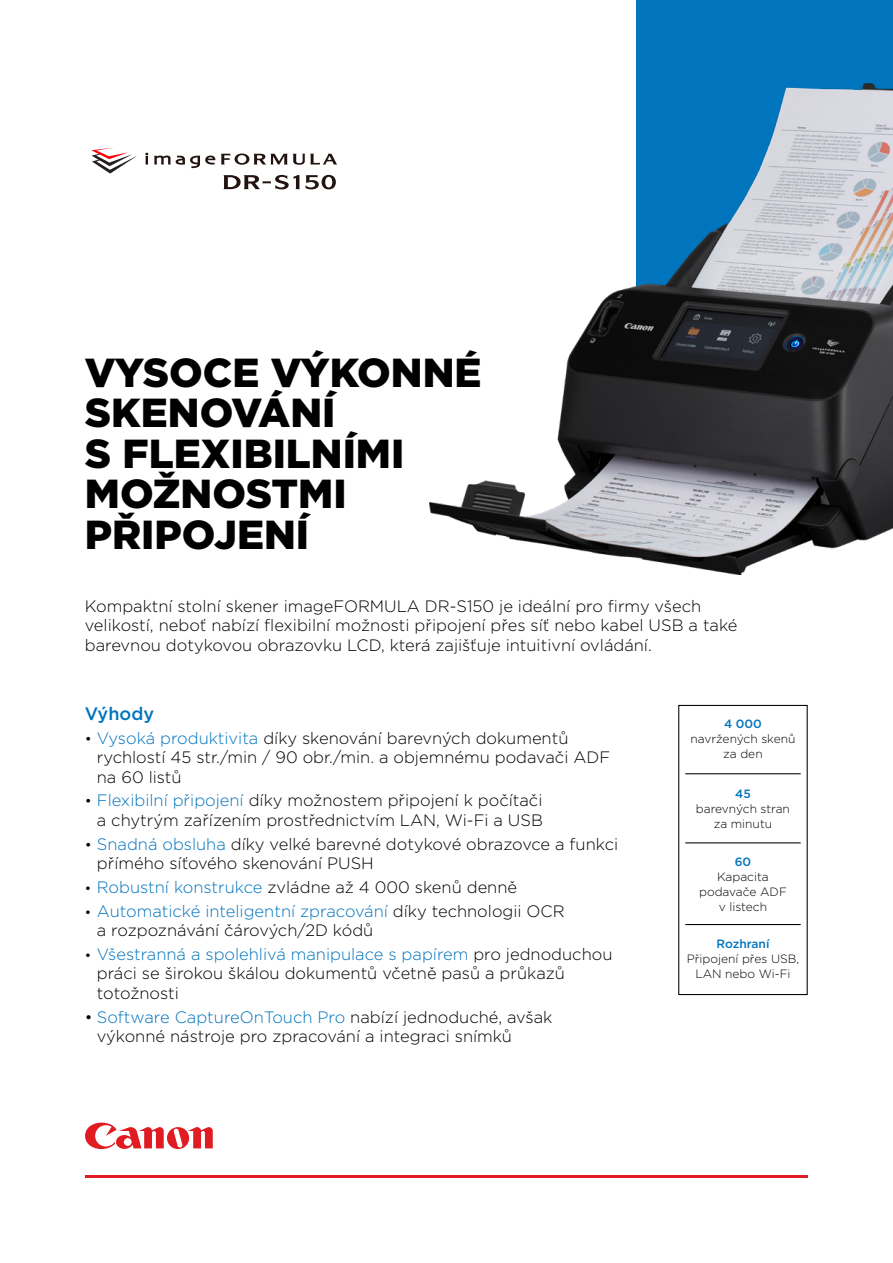
<style>
.page{position:relative;width:893px;height:1263px;background:#fff}
.page>*{position:absolute;margin:0;border:0;box-sizing:border-box;transform-origin:0 0}
.t1{font:900 40.5px/40.5px "Gotham";color:#000}
.t2{font:500 18px "Gotham";color:#0074bc}
.t3{font:300 16.5px/19.5px "Gotham";color:#000}
.t4{font:300 12px/15px "Gotham";color:#000;text-align:center}
.t5{font:500 12px "Gotham";color:#0074bc}
.s1{font-size:15px}
.s2{color:#0074bc}
.s3{font-weight:400;font-size:13.5px}
</style>
<div class="page">
<svg style="left:85px;top:1122px;width:128px;height:28px"></svg>
<hr style="left:85px;top:1175px;width:723px;height:3px;background:#e11b22">
<hr style="left:685px;top:924px;width:116px;height:1px;background:#000">
<hr style="left:685px;top:842px;width:116px;height:1px;background:#000">
<hr style="left:685px;top:773px;width:116px;height:1px;background:#000">
<div style="left:678px;top:705px;width:130px;height:290px;border:1px solid #000"></div>
<div style="left:637px;top:0;width:256px;height:319px;background:#0074bc"></div>
<img style="left:430px;top:84px;width:463px;height:491px">
<svg style="left:92px;top:154px;width:45px;height:20px"></svg>
<svg style="left:145px;top:153px;width:3px;height:11px"></svg>
<svg style="left:154px;top:156px;width:61px;height:12px"></svg>
<svg style="left:221px;top:154px;width:116px;height:11px"></svg>
<svg style="left:223px;top:175px;width:77px;height:14px"></svg>
<svg style="left:306px;top:175px;width:30px;height:14px"></svg>
<h1 class="t1" style="left:85px;top:352px;width:398px">VYSOCE VÝKONNÉ<br>SKENOVÁNÍ<br>S FLEXIBILNÍMI<br>MOŽNOSTMI<br>PŘIPOJENÍ</h1>
<p class="t3" style="left:85px;top:596px;width:654px">Kompaktní stolní skener imageFORMULA DR-S150 je ideální pro firmy všech velikostí, neboť nabízí flexibilní možnosti připojení přes síť nebo kabel USB a také barevnou dotykovou obrazovku LCD, která zajišťuje intuitivní ovládání.</p>
<p class="t2" style="left:85px;top:702px;width:71px">Výhody</p>
<p class="t3" style="left:97px;top:728px;width:515px;text-indent:-12px"><span class="s1">•</span> <span class="s2">Vysoká produktivita</span> díky skenování barevných dokumentů rychlostí 45 str./min / 90 obr./min. a objemnému podavači ADF na 60 listů</p>
<p class="t3" style="left:85px;top:790px;width:460px;text-align:right"><span class="s1">•</span> <span class="s2">Flexibilní připojení</span> díky možnostem připojení k počítači a chytrým zařízením prostřednictvím LAN, Wi-Fi a USB</p>
<p class="t3" style="left:97px;top:834px;width:523px;text-indent:-12px"><span class="s1">•</span> <span class="s2">Snadná obsluha</span> díky velké barevné dotykové obrazovce a funkci přímého síťového skenování PUSH</p>
<p class="t3" style="left:85px;top:877px;width:434px"><span class="s3">•</span> <span class="s2">Robustní konstrukce</span> zvládne až 4 000 skenů denně</p>
<p class="t3" style="left:97px;top:901px;width:469px;text-indent:-12px"><span class="s3">•</span> <span class="s2">Automatické inteligentní zpracování</span> díky technologii OCR a rozpoznávání čárových/2D kódů</p>
<p class="t3" style="left:97px;top:944px;width:517px;text-indent:-12px"><span class="s3">•</span> <span class="s2">Všestranná a spolehlivá manipulace s papírem</span> pro jednoduchou práci se širokou škálou dokumentů včetně pasů a průkazů totožnosti</p>
<p class="t3" style="left:97px;top:1007px;width:457px;text-indent:-12px">• <span class="s2">Software CaptureOnTouch Pro</span> nabízí jednoduché, avšak výkonné nástroje pro zpracování a integraci snímků</p>
<p class="t5" style="left:724px;top:716px;width:39px">4 000</p>
<p class="t4" style="left:690px;top:731px;width:106px">navržených skenů za den</p>
<p class="t5" style="left:735px;top:786px;width:17px">45</p>
<p class="t4" style="left:696px;top:801px;width:96px">barevných stran za minutu</p>
<p class="t5" style="left:735px;top:854px;width:18px">60</p>
<p class="t4" style="left:699px;top:869px;width:89px">Kapacita podavače ADF v listech</p>
<p class="t5" style="left:716px;top:936px;width:54px">Rozhraní</p>
<p class="t4" style="left:687px;top:951px;width:114px">Připojení přes USB,<br>LAN nebo Wi-Fi</p>
</div>
